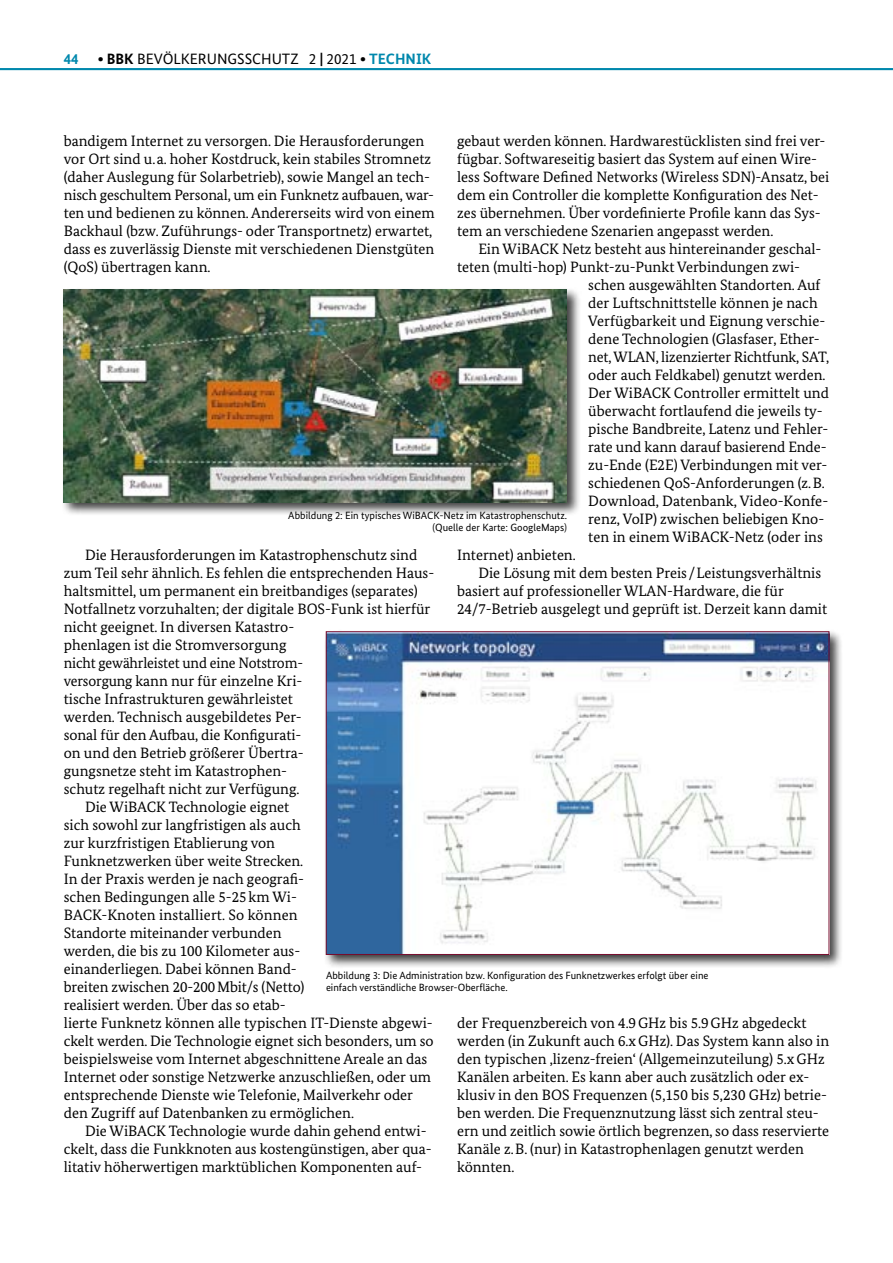
<style>
.page{position:relative;width:893px;height:1263px;background:#fff}
.page>*{position:absolute;margin:0;border:0;box-sizing:border-box;transform-origin:0 0}
.Fließtext{font:15px/18px "Bundes Serif";color:#000}
.t1{font:15px "Bundes Sans";color:#000}
.t2{font:700 15px "Bundes Sans";color:#0088ad}
.BU{font:10.5px/12.6px "Bundes Sans";color:#000;text-align:right}
.s1{font-weight:700}
.s2{font-weight:700;color:#0088ad}
</style>
<div class="page">
<div style="left:62px;top:288px;width:519px;height:228px;background:#000;opacity:.75"></div>
<img style="left:64px;top:290px;width:503px;height:212px">
<div style="left:324px;top:630px;width:519px;height:339px;background:#000;opacity:.75"></div>
<img style="left:328px;top:633px;width:499px;height:320px">
<div style="left:326px;top:631px;width:503px;height:324px;border:1px solid #770c2c"></div>
<hr style="left:0;top:68px;width:893px;height:2px;background:#0088ad">
<p class="t2" style="left:64px;top:50px;width:16px">44</p>
<p class="t1" style="left:98px;top:49px;width:335px"><span class="s1">∙ BBK</span> BEVÖLKERUNGSSCHUTZ 2 <span class="s1">|</span> 2021 <span class="s1">∙</span> <span class="s2">TECHNIK</span></p>
<p class="Fließtext" style="left:64px;top:131px;width:373px">bandigem Internet zu versorgen. Die Herausforderungen vor Ort sind u.a. hoher Kostdruck, kein stabiles Stromnetz (daher Auslegung für Solarbetrieb), sowie Mangel an tech&shy;nisch geschultem Personal, um ein Funknetz aufbauen, war&shy;ten und bedienen zu können. Andererseits wird von einem Backhaul (bzw. Zuführungs- oder Transportnetz) erwartet, dass es zuverlässig Dienste mit verschiedenen Dienstgüten (QoS) übertragen kann.</p>
<p class="Fließtext" style="left:457px;top:131px;width:374px">gebaut werden können. Hardwarestücklisten sind frei ver&shy;fügbar. Softwareseitig basiert das System auf einen Wire&shy;less Software Defined Networks (Wireless SDN)-Ansatz, bei dem ein Controller die komplette Konfiguration des Net&shy;zes übernehmen. Über vordefinierte Profile kann das Sys&shy;tem an verschiedene Szenarien angepasst werden.</p>
<p class="Fließtext" style="left:478px;top:239px;width:344px">Ein WiBACK Netz besteht aus hintereinander geschal-</p>
<p class="Fließtext" style="left:457px;top:257px;width:344px">teten (multi-hop) Punkt-zu-Punkt Verbindungen zwi-</p>
<p class="Fließtext" style="left:588px;top:275px;width:234px">schen ausgewählten Standorten. Auf</p>
<p class="Fließtext" style="left:588px;top:293px;width:231px">der Luftschnittstelle können je nach</p>
<p class="Fließtext" style="left:588px;top:311px;width:239px">Verfügbarkeit und Eignung verschie-</p>
<p class="Fließtext" style="left:588px;top:329px;width:233px">dene Technologien (Glasfaser, Ether-</p>
<p class="Fließtext" style="left:588px;top:347px;width:242px">net, WLAN, lizenzierter Richtfunk, SAT,</p>
<p class="Fließtext" style="left:588px;top:365px;width:239px">oder auch Feldkabel) genutzt werden.</p>
<p class="Fließtext" style="left:588px;top:383px;width:242px">Der WiBACK Controller ermittelt und</p>
<p class="Fließtext" style="left:588px;top:401px;width:236px">überwacht fortlaufend die jeweils ty-</p>
<p class="Fließtext" style="left:588px;top:419px;width:242px">pische Bandbreite, Latenz und Fehler-</p>
<p class="Fließtext" style="left:588px;top:437px;width:240px">rate und kann darauf basierend Ende-</p>
<p class="Fließtext" style="left:588px;top:455px;width:241px">zu-Ende (E2E) Verbindungen mit ver-</p>
<p class="Fließtext" style="left:588px;top:473px;width:238px">schiedenen QoS-Anforderungen (z.B.</p>
<p class="Fließtext" style="left:588px;top:491px;width:242px">Download, Datenbank, Video-Konfe-</p>
<p class="Fließtext" style="left:588px;top:509px;width:237px">renz, VoIP) zwischen beliebigen Kno-</p>
<p class="Fließtext" style="left:588px;top:527px;width:236px">ten in einem WiBACK-Netz (oder ins</p>
<p class="Fließtext" style="left:457px;top:545px;width:120px">Internet) anbieten.</p>
<p class="Fließtext" style="left:457px;top:563px;width:372px;text-indent:21px">Die Lösung mit dem besten Preis/Leistungsverhältnis basiert auf professioneller WLAN-Hardware, die für<br>24/7-Betrieb ausgelegt und geprüft ist. Derzeit kann damit</p>
<p class="BU" style="left:288px;top:509px;width:280px">Abbildung 2: Ein typisches WiBACK-Netz im Katastrophenschutz. (Quelle der Karte: GoogleMaps)</p>
<p class="Fließtext" style="left:64px;top:545px;width:372px;text-indent:21px">Die Herausforderungen im Katastrophenschutz sind zum Teil sehr ähnlich. Es fehlen die entsprechenden Haus&shy;haltsmittel, um permanent ein breitbandiges (separates)<br>Notfallnetz vorzuhalten; der digitale BOS-Funk ist hierfür nicht geeignet. In diversen Katastro-<br>phenlagen ist die Stromversorgung<br>nicht gewährleistet und eine Notstrom-<br>versorgung kann nur für einzelne Kri-<br>tische Infrastrukturen gewährleistet<br>werden. Technisch ausgebildetes Per-<br>sonal für den Aufbau, die Konfigurati-<br>on und den Betrieb größerer Übertra-<br>gungsnetze steht im Katastrophen-<br>schutz regelhaft nicht zur Verfügung.</p>
<p class="Fließtext" style="left:64px;top:797px;width:371px;text-indent:21px">Die WiBACK Technologie eignet<br>sich sowohl zur langfristigen als auch<br>zur kurzfristigen Etablierung von<br>Funknetzwerken über weite Strecken.<br>In der Praxis werden je nach geografi-<br>schen Bedingungen alle 5-25km Wi-<br>BACK-Knoten installiert. So können<br>Standorte miteinander verbunden<br>werden, die bis zu 100 Kilometer aus-<br>einanderliegen. Dabei können Band-<br>breiten zwischen 20-200Mbit/s (Netto)<br>realisiert werden. Über das so etab-<br>lierte Funknetz können alle typischen IT-Dienste abgewi&shy;ckelt werden. Die Technologie eignet sich besonders, um so beispielsweise vom Internet abgeschnittene Areale an das Internet oder sonstige Netzwerke anzuschließen, oder um entsprechende Dienste wie Telefonie, Mailverkehr oder den Zugriff auf Datenbanken zu ermöglichen.</p>
<p class="Fließtext" style="left:64px;top:1121px;width:369px;text-indent:21px">Die WiBACK Technologie wurde dahin gehend entwi&shy;ckelt, dass die Funkknoten aus kostengünstigen, aber qua&shy;litativ höherwertigen marktüblichen Komponenten auf-</p>
<p class="BU" style="left:326px;top:968px;width:384px;text-align:left">Abbildung 3: Die Administration bzw. Konfiguration des Funknetzwerkes erfolgt über eine einfach verständliche Browser-Oberfläche.</p>
<p class="Fließtext" style="left:457px;top:1013px;width:374px">der Frequenzbereich von 4.9GHz bis 5.9GHz abgedeckt werden (in Zukunft auch 6.xGHz). Das System kann also in den typischen ‚lizenz-freien‘ (Allgemeinzuteilung) 5.xGHz Kanälen arbeiten. Es kann aber auch zusätzlich oder ex&shy;klusiv in den BOS Frequenzen (5,150 bis 5,230 GHz) betrie&shy;ben werden. Die Frequenznutzung lässt sich zentral steu&shy;ern und zeitlich sowie örtlich begrenzen, so dass reservierte Kanäle z.B. (nur) in Katastrophenlagen genutzt werden könnten.</p>
</div>
